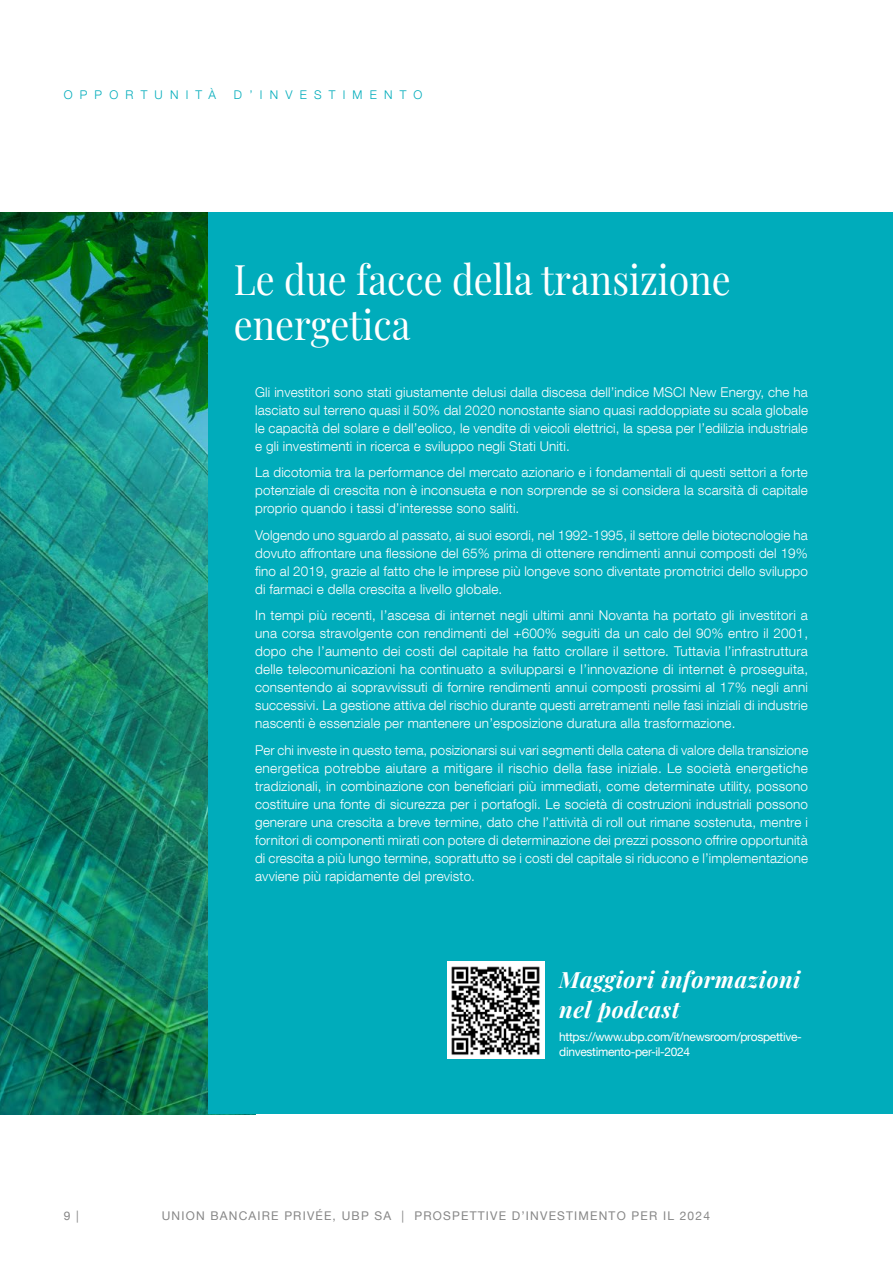
<style>
.page{position:relative;width:893px;height:1263px;background:#fff}
.page>*{position:absolute;margin:0;border:0;box-sizing:border-box;transform-origin:0 0}
.t1{font:41.25px/45px "Playfair Display";color:#fff;scale:.91 1}
.t2{font:italic 700 22.5px/30px "Playfair Display";letter-spacing:.025em;color:#fff}
.t3{font:300 13.5px/18px "Helvetica Neue LT Com";letter-spacing:.01em;color:#fff;text-align:justify}
.t4{font:12px/14.4px "Helvetica Neue LT Com";letter-spacing:-.025em;color:#fff}
.t5{font:12px "Helvetica Neue LT Com";letter-spacing:.1em;color:#878787}
.t6{font:300 12px "Helvetica Neue LT Com";letter-spacing:.6em;color:#00acbb}
</style>
<div class="page">
<img style="left:0;top:213px;width:208px;height:901px">
<div style="left:208px;top:213px;width:685px;height:901px;background:#00acbb"></div>
<div style="left:447px;top:961px;width:97px;height:98px;background:#fff"></div>
<img style="left:451px;top:966px;width:89px;height:89px">
<p class="t6" style="left:64px;top:87px;width:154px">OPPORTUNITÀ</p>
<p class="t6" style="left:234px;top:87px;width:190px">D’INVESTIMENTO</p>
<h1 class="t1" style="left:234px;top:253px;width:548px">Le due facce della transizione energetica</h1>
<p class="t3" style="left:255px;top:382px;width:554px">Gli investitori sono stati giustamente delusi dalla discesa dell’indice MSCI New Energy, che ha lasciato sul terreno quasi il 50% dal 2020 nonostante siano quasi raddoppiate su scala globale le capacità del solare e dell’eolico, le vendite di veicoli elettrici, la spesa per l’edilizia industriale e gli investimenti in ricerca e sviluppo negli Stati Uniti.</p>
<p class="t3" style="left:255px;top:463px;width:554px">La dicotomia tra la performance del mercato azionario e i fondamentali di questi settori a forte potenziale di crescita non è inconsueta e non sorprende se si considera la scarsità di capitale proprio quando i tassi d’interesse sono saliti.</p>
<p class="t3" style="left:255px;top:525px;width:554px">Volgendo uno sguardo al passato, ai suoi esordi, nel 1992-1995, il settore delle biotecnologie ha dovuto affrontare una flessione del 65% prima di ottenere rendimenti annui composti del 19% fino al 2019, grazie al fatto che le imprese più longeve sono diventate promotrici dello sviluppo di farmaci e della crescita a livello globale.</p>
<p class="t3" style="left:255px;top:606px;width:555px">In tempi più recenti, l’ascesa di internet negli ultimi anni Novanta ha portato gli investitori a una corsa stravolgente con rendimenti del +600% seguiti da un calo del 90% entro il 2001, dopo che l’aumento dei costi del capitale ha fatto crollare il settore. Tuttavia l’infrastruttura delle telecomunicazioni ha continuato a svilupparsi e l’innovazione di internet è proseguita, consentendo ai sopravvissuti di fornire rendimenti annui composti prossimi al 17% negli anni successivi. La gestione attiva del rischio durante questi arretramenti nelle fasi iniziali di industrie nascenti è essenziale per mantenere un’esposizione duratura alla trasformazione.</p>
<p class="t3" style="left:255px;top:741px;width:555px">Per chi investe in questo tema, posizionarsi sui vari segmenti della catena di valore della transizione energetica potrebbe aiutare a mitigare il rischio della fase iniziale. Le società energetiche tradizionali, in combinazione con beneficiari più immediati, come determinate utility, possono costituire una fonte di sicurezza per i portafogli. Le società di costruzioni industriali possono generare una crescita a breve termine, dato che l’attività di roll out rimane sostenuta, mentre i fornitori di componenti mirati con potere di determinazione dei prezzi possono offrire opportunità di crescita a più lungo termine, soprattutto se i costi del capitale si riducono e l’implementazione avviene più rapidamente del previsto.</p>
<h2 class="t2" style="left:559px;top:963px;width:243px">Maggiori informazioni nel podcast</h2>
<p class="t4" style="left:559px;top:1029px;width:244px">https://www.ubp.com/it/newsroom/prospettive&shy;dinvestimento-per-il-2024</p>
<p class="t5" style="left:64px;top:1209px;width:17px">9 |</p>
<p class="t5" style="left:162px;top:1209px;width:550px">UNION BANCAIRE PRIVÉE, UBP SA | PROSPETTIVE D’INVESTIMENTO PER IL 2024</p>
</div>
